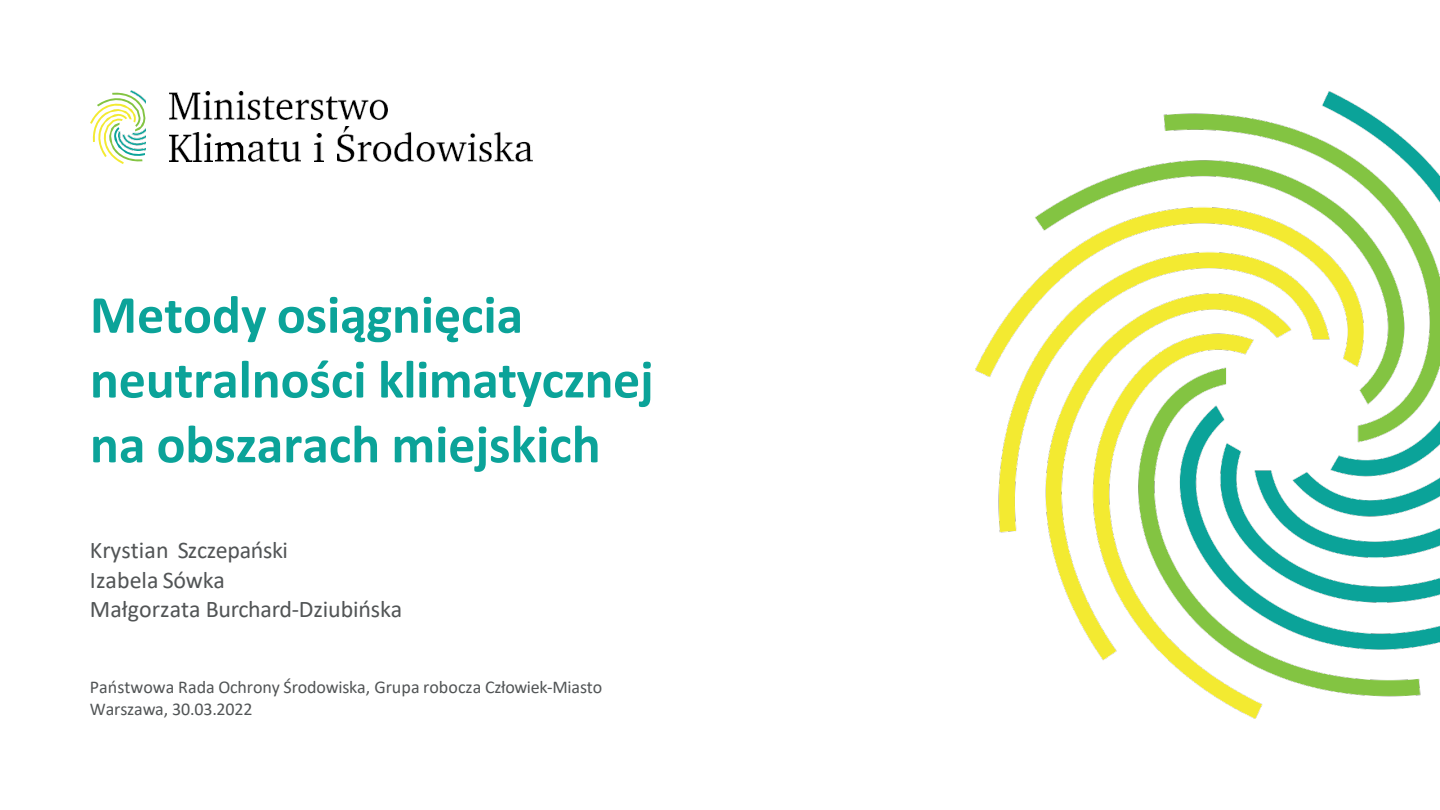
<style>
.page{position:relative;width:1440px;height:810px;background:#fff}
.page>*{position:absolute;margin:0;border:0;box-sizing:border-box;transform-origin:0 0}
.t1{font:700 54px/64.8px "Calibri";letter-spacing:-.005em;color:#0ba399}
.t2{font:24px "Calibri";letter-spacing:-.005em;color:#515455}
.t3{font:18px/21.6px "Calibri";letter-spacing:-.005em;color:#515455}
</style>
<div class="page">
<img style="left:131px;top:90px;width:6px;height:3px">
<svg style="left:90px;top:93px;width:55px;height:71px"></svg>
<img style="left:169px;top:91px;width:219px;height:28px">
<img style="left:169px;top:133px;width:44px;height:28px">
<svg style="left:215px;top:142px;width:31px;height:19px"></svg>
<img style="left:248px;top:139px;width:53px;height:23px">
<img style="left:314px;top:134px;width:9px;height:27px">
<img style="left:337px;top:127px;width:195px;height:35px">
<img style="left:975px;top:91px;width:465px;height:628px">
<h2 class="t1" style="left:90px;top:282px;width:565px">Metody osiągnięcia neutralności klimatycznej na obszarach miejskich</h2>
<p class="t2" style="left:90px;top:533px;width:200px">Krystian Szczepański</p>
<p class="t2" style="left:90px;top:563px;width:136px">Izabela Sówka</p>
<p class="t2" style="left:90px;top:592px;width:314px">Małgorzata Burchard-Dziubińska</p>
<p class="t3" style="left:90px;top:676px;width:514px">Państwowa Rada Ochrony Środowiska, Grupa robocza Człowiek-Miasto<br>Warszawa, 30.03.2022</p>
</div>
